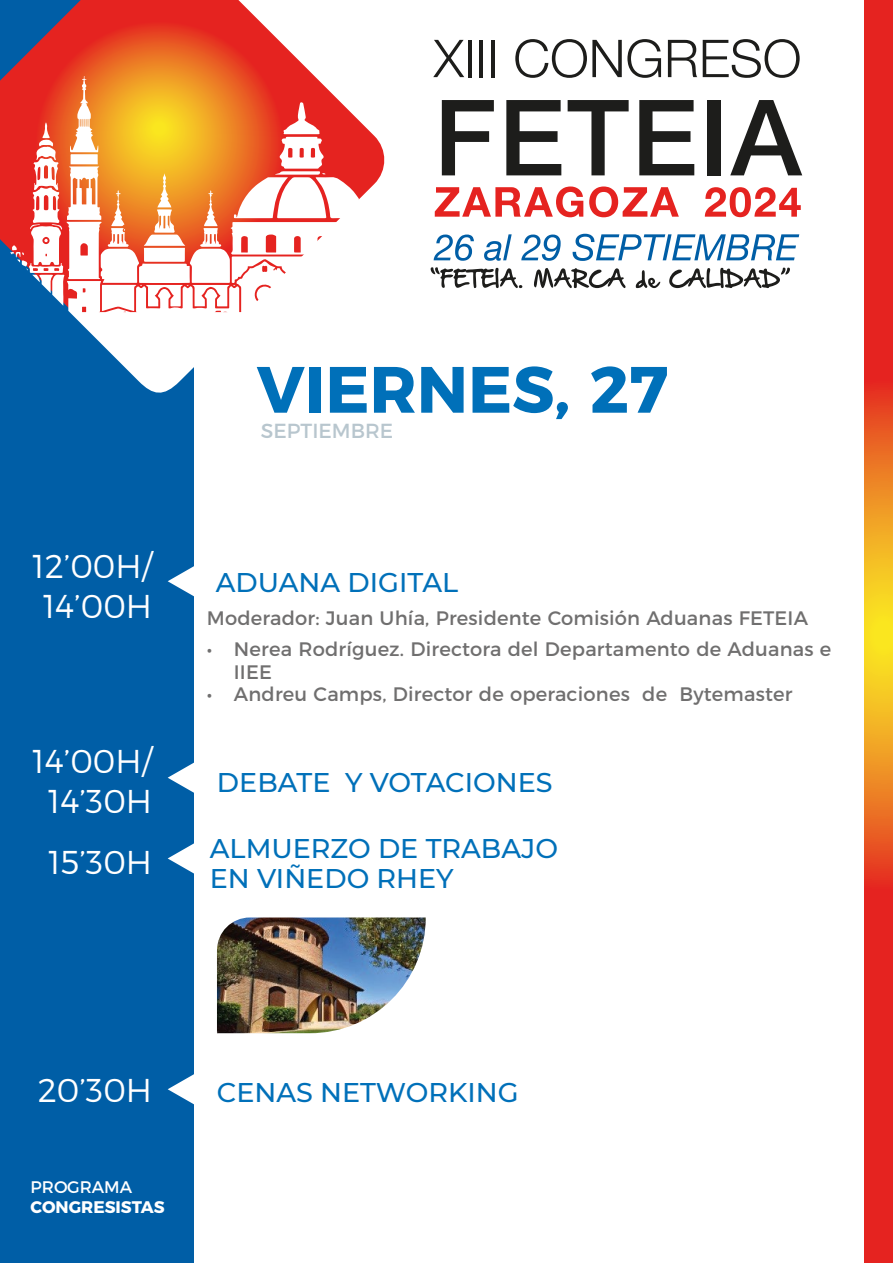
<style>
.page{position:relative;width:893px;height:1263px;background:#fff}
.page>*{position:absolute;margin:0;border:0;box-sizing:border-box;transform-origin:0 0}
.t1{font:700 65.25px "Montserrat";color:#0070b9}
.t2{font:300 33px/39.6px "Montserrat";color:#fff;text-align:center}
.t3{font:500 27px/30px "Montserrat";color:#0070b9}
.t4{font:20.4px "Montserrat";color:#b8c6ce}
.t5{font:19.5px/22.5px "Montserrat";letter-spacing:.01em;color:#706f6f}
.t6{font:700 16.8px "Montserrat";color:#fff}
.t7{font:16.8px "Montserrat";color:#fff}
</style>
<div class="page">
<div style="left:0;top:0;width:193px;height:1263px;background:#005ea6"></div>
<img style="left:217px;top:917px;width:209px;height:116px">
<svg style="left:433px;top:40px;width:31px;height:37px"></svg>
<hr style="left:468px;top:40px;width:3px;height:37px;background:#1d1d1b">
<hr style="left:479px;top:40px;width:4px;height:37px;background:#1d1d1b">
<hr style="left:491px;top:40px;width:3px;height:37px;background:#1d1d1b">
<svg style="left:515px;top:39px;width:146px;height:39px"></svg>
<svg style="left:668px;top:40px;width:29px;height:37px"></svg>
<svg style="left:703px;top:39px;width:97px;height:39px"></svg>
<svg style="left:442px;top:100px;width:52px;height:75px"></svg>
<svg style="left:506px;top:100px;width:55px;height:75px"></svg>
<svg style="left:568px;top:100px;width:61px;height:75px"></svg>
<svg style="left:639px;top:100px;width:55px;height:75px"></svg>
<div style="left:708px;top:100px;width:13px;height:75px;background:#1d1d1b"></div>
<svg style="left:730px;top:100px;width:72px;height:75px"></svg>
<svg style="left:435px;top:186px;width:148px;height:31px"></svg>
<svg style="left:589px;top:186px;width:90px;height:31px"></svg>
<svg style="left:705px;top:187px;width:96px;height:30px"></svg>
<svg style="left:434px;top:235px;width:40px;height:26px"></svg>
<svg style="left:484px;top:234px;width:28px;height:27px"></svg>
<svg style="left:521px;top:235px;width:40px;height:26px"></svg>
<svg style="left:572px;top:234px;width:227px;height:27px"></svg>
<svg style="left:431px;top:267px;width:91px;height:21px"></svg>
<svg style="left:534px;top:268px;width:91px;height:20px"></svg>
<svg style="left:636px;top:270px;width:24px;height:18px"></svg>
<svg style="left:669px;top:268px;width:121px;height:20px"></svg>
<svg style="left:168px;top:543px;width:26px;height:76px"></svg>
<svg style="left:168px;top:740px;width:26px;height:156px"></svg>
<svg style="left:168px;top:1051px;width:26px;height:76px"></svg>
<svg style="left:865px;top:0;width:28px;height:1263px;background:#e95021"></svg>
<svg style="left:0;top:0;width:385px;height:249px"></svg>
<svg style="left:10px;top:76px;width:349px;height:321px"></svg>
<h2 class="t2" style="left:32px;top:546px;width:121px">12’00H/<br>14’00H</h2>
<h2 class="t2" style="left:33px;top:741px;width:121px">14’00H/<br>14’30H</h2>
<h2 class="t2" style="left:49px;top:842px;width:105px">15’30H</h2>
<h1 class="t1" style="left:257px;top:336px;width:413px">VIERNES, 27</h1>
<p class="t4" style="left:261px;top:415px;width:134px">SEPTIEMBRE</p>
<h3 class="t3" style="left:216px;top:567px;width:244px">ADUANA DIGITAL</h3>
<p class="t5" style="left:207px;top:605px;width:603px">Moderador: Juan Uhía, Presidente Comisión Aduanas FETEIA</p>
<p class="t5" style="left:234px;top:637px;width:599px;text-indent:-27px">• Nerea Rodríguez. Directora del Departamento de Aduanas e<br>IIEE</p>
<p class="t5" style="left:207px;top:682px;width:587px">• Andreu Camps, Director de operaciones de Bytemaster</p>
<h3 class="t3" style="left:217px;top:766px;width:337px">DEBATE Y VOTACIONES</h3>
<h3 class="t3" style="left:210px;top:832px;width:350px">ALMUERZO DE TRABAJO<br>EN VIÑEDO RHEY</h3>
<h2 class="t2" style="left:38px;top:1070px;width:116px">20’30H</h2>
<p class="t7" style="left:31px;top:1173px;width:103px">PROGRAMA</p>
<p class="t6" style="left:31px;top:1193px;width:135px">CONGRESISTAS</p>
<h3 class="t3" style="left:217px;top:1076px;width:303px">CENAS NETWORKING</h3>
</div>
